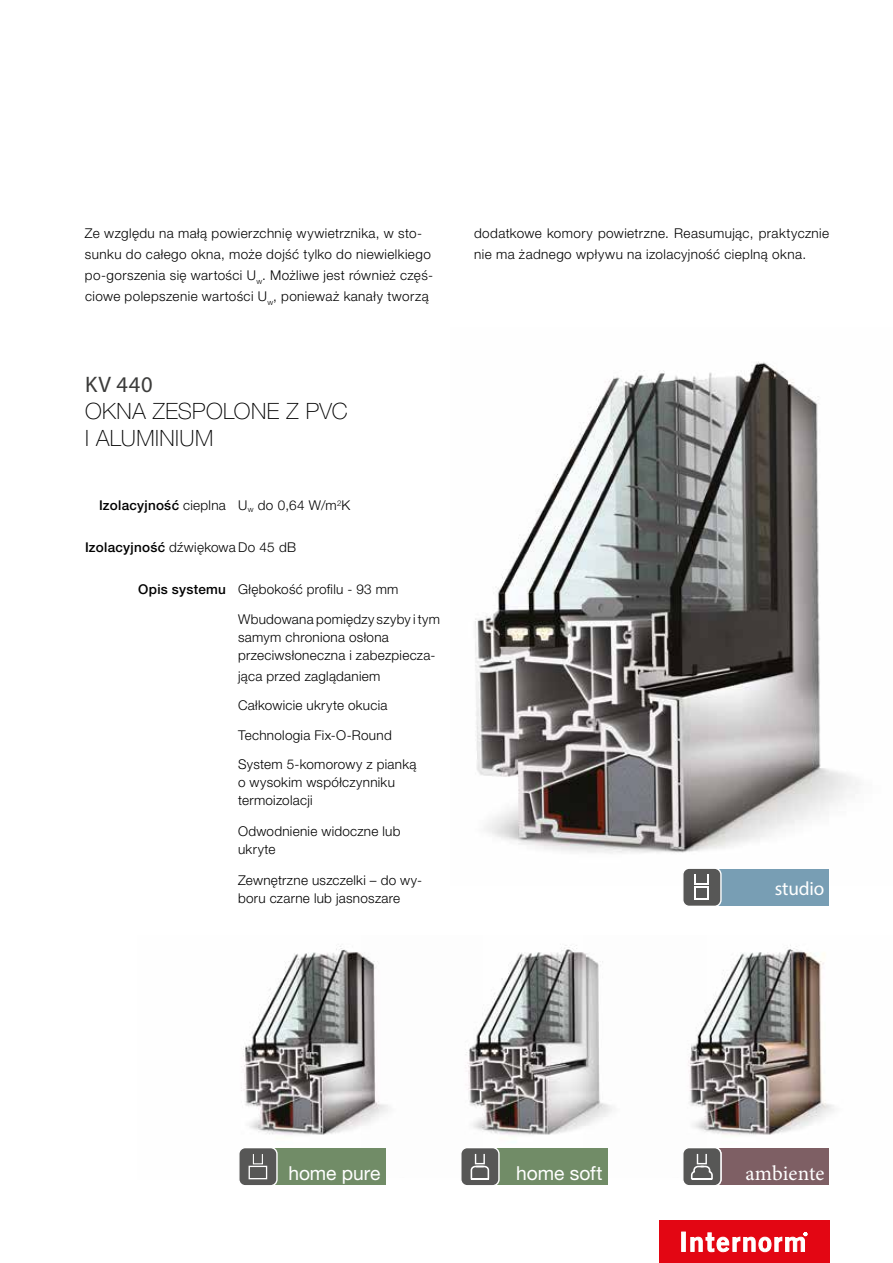
<style>
.page{position:relative;width:893px;height:1263px;background:#fff}
.page>*{position:absolute;margin:0;border:0;box-sizing:border-box;transform-origin:0 0}
.t1{font:100 22.5px/27px "Helvetica Neue LT Pro";letter-spacing:.02em;color:#000}
.t2{font:22.5px "Myriad Pro";color:#3c3c3b}
.t3{font:21px "Minion Pro";color:#fff}
.t4{font:19.35px "Helvetica Neue LT Pro";letter-spacing:-.005em;color:#fff}
.t5{font:19.35px "Myriad Pro";letter-spacing:-.005em;color:#fff}
.t6{font:300 13.5px/29.5px "Helvetica Neue LT Pro";letter-spacing:.025em;color:#000}
.s1{font-weight:500}
</style>
<div class="page">
<div style="left:659px;top:1220px;width:170px;height:43px;background:#e30613"></div>
<svg style="left:681px;top:1232px;width:4px;height:19px"></svg>
<svg style="left:690px;top:1232px;width:117px;height:20px"></svg>
<img style="left:475px;top:361px;width:385px;height:493px">
<img style="left:241px;top:946px;width:145px;height:233px">
<img style="left:362px;top:945px;width:221px;height:233px">
<img style="left:583px;top:945px;width:251px;height:234px">
<div style="left:473px;top:1148px;width:134px;height:37px;background:#718c67"></div>
<div style="left:461px;top:1147px;width:38px;height:39px;background:#575756;border-radius:6px"></div>
<div style="left:460px;top:1147px;width:40px;height:39px;border:1px solid #fff;border-radius:6px"></div>
<svg style="left:471px;top:1166px;width:18px;height:13px"></svg>
<div style="left:475px;top:1153px;width:10px;height:11px;border:1px solid #fff"></div>
<div style="left:695px;top:1148px;width:134px;height:37px;background:#7e5f64"></div>
<div style="left:683px;top:1147px;width:38px;height:39px;background:#575756;border-radius:6px"></div>
<div style="left:682px;top:1147px;width:40px;height:39px;border:1px solid #fff;border-radius:6px"></div>
<svg style="left:691px;top:1166px;width:22px;height:13px"></svg>
<div style="left:697px;top:1153px;width:10px;height:11px;border:1px solid #fff"></div>
<div style="left:251px;top:1148px;width:134px;height:37px;background:#718c67"></div>
<div style="left:239px;top:1147px;width:38px;height:39px;background:#575756;border-radius:6px"></div>
<div style="left:238px;top:1147px;width:40px;height:39px;border:1px solid #fff;border-radius:6px"></div>
<div style="left:249px;top:1166px;width:18px;height:13px;border:1px solid #fff"></div>
<div style="left:253px;top:1153px;width:10px;height:11px;border:1px solid #fff"></div>
<div style="left:695px;top:869px;width:134px;height:36px;background:#789eb4"></div>
<div style="left:683px;top:868px;width:38px;height:38px;background:#575756;border-radius:6px"></div>
<div style="left:682px;top:867px;width:40px;height:40px;border:1px solid #fff;border-radius:6px"></div>
<svg style="left:695px;top:874px;width:14px;height:26px"></svg>
<p class="t6" style="left:85px;top:222px;width:350px;line-height:21px">Ze względu na małą powierzchnię wywietrznika, w sto&shy;sunku do całego okna, może dojść tylko do niewielkiego po-gorszenia się wartości U<sub>w</sub>. Możliwe jest również częś&shy;ciowe polepszenie wartości U<sub>w</sub>, ponieważ kanały tworzą</p>
<p class="t6" style="left:474px;top:222px;width:357px;line-height:21px">dodatkowe komory powietrzne. Reasumując, praktycznie nie ma żadnego wpływu na izolacyjność cieplną okna.</p>
<h1 class="t2" style="left:85px;top:371px;width:69px">KV 440</h1>
<h1 class="t1" style="left:85px;top:398px;width:264px">OKNA ZESPOLONE Z PVC<br>I ALUMINIUM</h1>
<p class="t6" style="left:99px;top:490px;width:253px"><span class="s1">Izolacyjność</span> cieplna U<sub>w</sub> do 0,64 W/m<sup>2</sup>K</p>
<p class="t6" style="left:85px;top:532px;width:213px"><span class="s1">Izolacyjność</span> dźwiękowa Do 45 dB</p>
<p class="t6" style="left:238px;top:574px;width:203px;text-indent:-100px"><span class="s1">Opis systemu</span> Głębokość profilu - 93 mm<br>Wbudowana pomiędzy szyby i tym</p>
<p class="t6" style="left:238px;top:628px;width:199px;line-height:18px">samym chroniona osłona przeciwsłoneczna i zabezpiecza-</p>
<p class="t6" style="left:238px;top:661px;width:180px">jąca przed zaglądaniem<br>Całkowicie ukryte okucia<br>Technologia Fix-O-Round<br>System 5-komorowy z pianką</p>
<p class="t6" style="left:238px;top:773px;width:158px;line-height:18px">o wysokim współczynniku termoizolacji</p>
<p class="t6" style="left:238px;top:822px;width:164px;line-height:18px">Odwodnienie widoczne lub ukryte</p>
<p class="t6" style="left:238px;top:871px;width:186px;line-height:18px">Zewnętrzne uszczelki – do wy&shy;boru czarne lub jasnoszare</p>
<h3 class="t5" style="left:775px;top:877px;width:51px">studio</h3>
<h3 class="t4" style="left:288px;top:1161px;width:94px">home pure</h3>
<h3 class="t4" style="left:516px;top:1161px;width:88px">home soft</h3>
<h2 class="t3" style="left:746px;top:1159px;width:80px">ambiente</h2>
</div>
